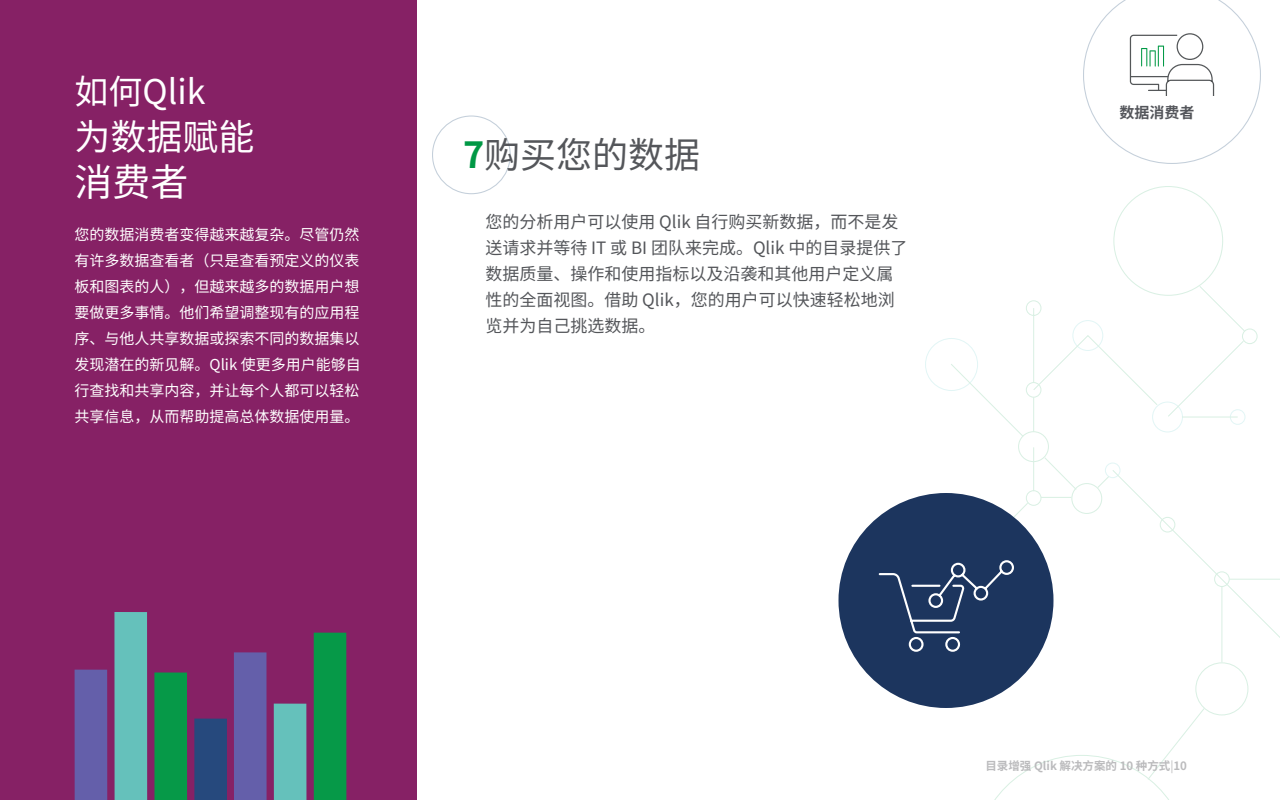
<style>
.page{position:relative;width:1280px;height:800px;background:#fff}
.page>*{position:absolute;margin:0;border:0;box-sizing:border-box;transform-origin:0 0}
.t1{font:38px "Noto Sans CJ Ksc";color:#fff}
.t2{font:36px "Noto Sans CJ Ksc";color:#54565a}
.t3{font:36px "Noto Sans CJ Ksc";color:#fff}
.t4{font:34px "Noto Sans CJ Ksc";color:#fff}
.t5{font:17px/26px "Noto Sans CJ Ksc";color:#54565a}
.t6{font:15px/26px "Noto Sans CJ Ksc";color:#fff;text-align:justify}
.t7{font:700 15px "Noto Sans CJ Ksc";color:#54565b}
.t8{font:700 11.5px "Noto Sans CJ Ksc";color:#bbbbbd}
.s1{font-weight:700;color:#009845}
.s2{font-weight:400}
</style>
<div class="page">
<div style="left:0;top:0;width:417px;height:800px;background:#862165"></div>
<div style="left:432px;top:116px;width:79px;height:78px;border:1px solid #c4cfda;border-radius:50%"></div>
<div style="left:75px;top:670px;width:32px;height:130px;background:#645faa"></div>
<div style="left:114px;top:612px;width:33px;height:188px;background:#65c1bb"></div>
<div style="left:154px;top:672px;width:33px;height:128px;background:#069948"></div>
<div style="left:194px;top:719px;width:33px;height:81px;background:#26497d"></div>
<div style="left:234px;top:652px;width:33px;height:148px;background:#645faa"></div>
<div style="left:274px;top:704px;width:32px;height:96px;background:#65c1bb"></div>
<div style="left:314px;top:633px;width:32px;height:167px;background:#069948"></div>
<div style="left:839px;top:493px;width:215px;height:215px;background:#1c355e;border-radius:50%"></div>
<svg style="left:878px;top:320px;width:380px;height:480px"></svg>
<svg style="left:1083px;top:0;width:178px;height:164px"></svg>
<h3 class="t4" style="left:75px;top:72px;width:133px">如何Qlik</h3>
<h2 class="t3" style="left:75px;top:116px;width:181px">为数据赋能</h2>
<h1 class="t1" style="left:75px;top:160px;width:115px">消费者</h1>
<p class="t6" style="left:75px;top:221px;width:288px">您的数据消费者变得越来越复杂。尽管仍然有许多数据查看者（只是查看预定义的仪表板和图表的⼈），但越来越多的数据⽤⼾想要做更多事情。他们希望调整现有的应⽤程序、与他⼈共享数据或探索不同的数据集以发现潜在的新⻅解。Qlik 使更多⽤⼾能够⾃ ⾏查找和共享内容，并让每个⼈都可以轻松共享信息，从⽽帮助提⾼总体数据使⽤量。</p>
<h2 class="t2" style="left:463px;top:135px;width:239px"><span class="s1">7</span>购买您的数据</h2>
<p class="t5" style="left:486px;top:209px;width:423px">您的分析⽤⼾可以使⽤ Qlik ⾃⾏购买新数据，⽽不是发送请求并等待 IT 或 BI 团队来完成。Qlik 中的⽬录提供了数据质量、操作和使⽤指标以及沿袭和其他⽤⼾定义属性的全⾯视图。借助 Qlik，您的⽤⼾可以快速轻松地浏览并为⾃⼰挑选数据。</p>
<p class="t7" style="left:1119px;top:104px;width:76px">数据消费者</p>
<p class="t8" style="left:985px;top:759px;width:203px">⽬录增强 Qlik 解决⽅案的 10 种⽅式<span class="s2">|</span>10</p>
</div>
